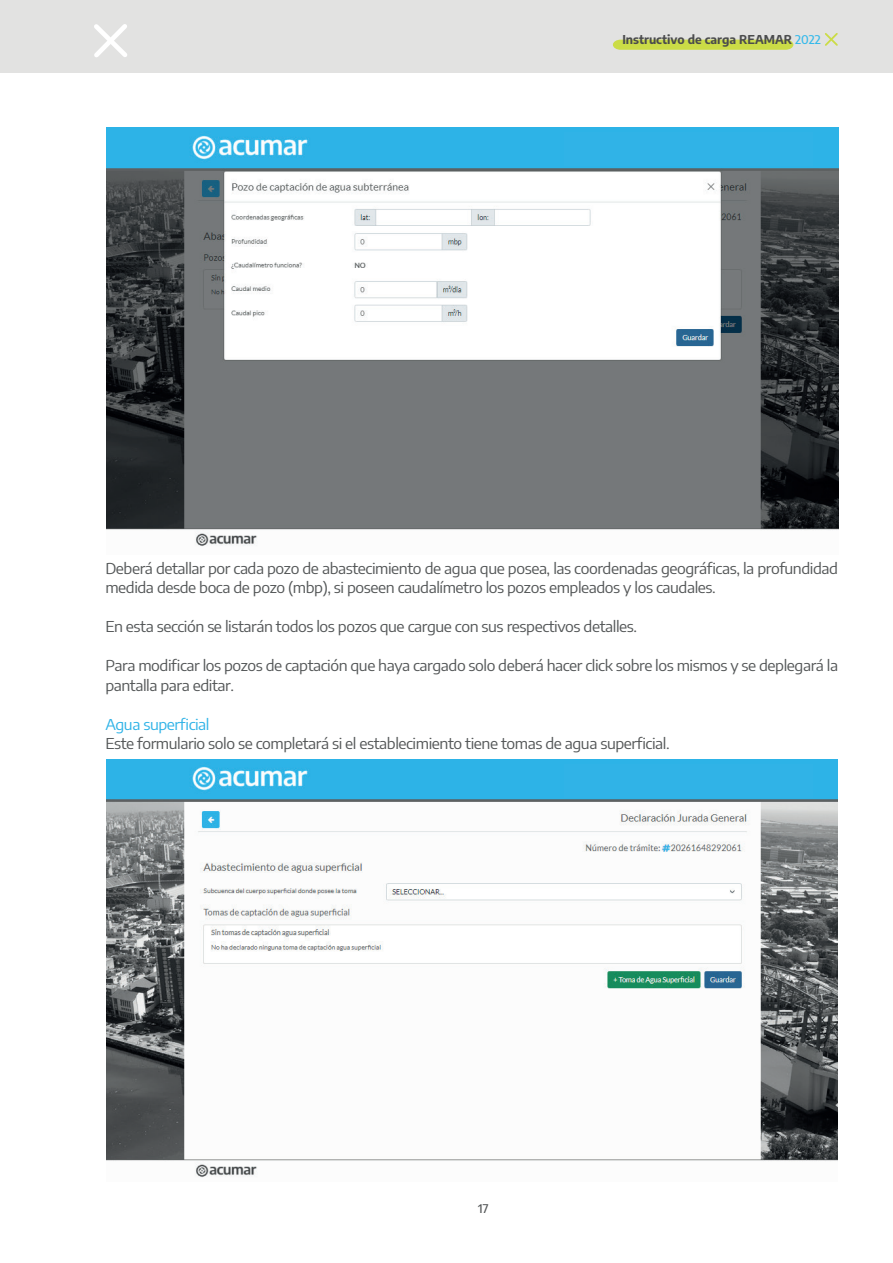
<style>
.page{position:relative;width:893px;height:1263px;background:#fff}
.page>*{position:absolute;margin:0;border:0;box-sizing:border-box;transform-origin:0 0}
.t1{font:15px/19.5px "Encode Sans";letter-spacing:-.03em;color:#545758;scale:1.05 1}
.t2{font:15px "Encode Sans";letter-spacing:-.03em;color:#30b3e7;scale:1.05 1}
.t3{font:700 12px "Encode Sans";color:#4b4c4d}
.t4{font:500 12px "Encode Sans";color:#545758}
.s1{font-weight:500;color:#33b9eb}
</style>
<div class="page">
<img style="left:107px;top:127px;width:731px;height:420px">
<img style="left:106px;top:759px;width:732px;height:419px">
<div style="left:564px;top:132px;width:249px;height:34px;background:#30b3e7"></div>
<div style="left:564px;top:764px;width:249px;height:33px;background:#30b3e7"></div>
<div style="left:0;top:0;width:893px;height:72px;background:#e2e2e1"></div>
<svg style="left:613px;top:40px;width:180px;height:10px;background:#cbdc4b"></svg>
<svg style="left:94px;top:24px;width:33px;height:33px"></svg>
<svg style="left:825px;top:33px;width:13px;height:13px"></svg>
<p class="t3" style="left:622px;top:31px;width:200px">Instructivo de carga REAMAR <span class="s1">2022</span></p>
<p class="t1" style="left:105px;top:558px;width:699px">Deberá detallar por cada pozo de abastecimiento de agua que posea, las coordenadas geográficas, la profundidad medida desde boca de pozo (mbp), si poseen caudalímetro los pozos empleados y los caudales.</p>
<p class="t1" style="left:105px;top:616px;width:508px">En esta sección se listarán todos los pozos que cargue con sus respectivos detalles.</p>
<p class="t1" style="left:105px;top:655px;width:699px">Para modificar los pozos de captación que haya cargado solo deberá hacer click sobre los mismos y se deplegará la pantalla para editar.</p>
<p class="t2" style="left:105px;top:714px;width:101px">Agua superficial</p>
<p class="t1" style="left:105px;top:733px;width:539px">Este formulario solo se completará si el establecimiento tiene tomas de agua superficial.</p>
<p class="t4" style="left:478px;top:1200px;width:12px">17</p>
</div>
